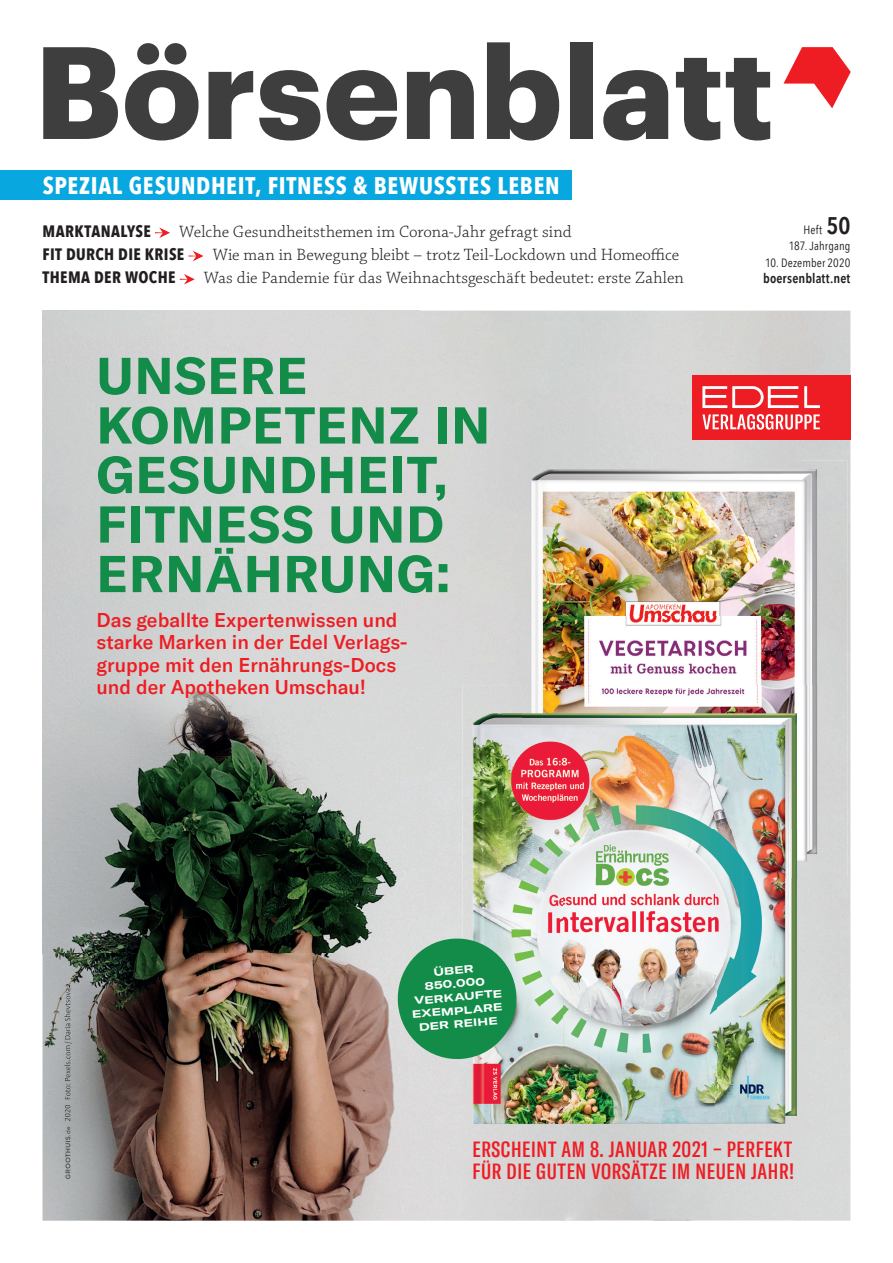
<style>
.page{position:relative;width:893px;height:1263px;background:#fff}
.page>*{position:absolute;margin:0;border:0;box-sizing:border-box;transform-origin:0 0}
.t1{font:700 51px/49.5px "GT America";letter-spacing:.02em;color:#128c48}
.t2{font:700 condensed 24px "Avenir Next LT Pro";letter-spacing:.03em;color:#fff}
.t3{font:500 extra-condensed 21.75px/22.5px "GT America";letter-spacing:.03em;color:#ee1d23}
.t4{font:500 19.5px/22.5px "GT America";color:#ee1d23}
.t5{font:300 17.25px "Chaparral Pro";letter-spacing:.005em;color:#231f20}
.t6{font:700 condensed 16.5px "Avenir Next LT Pro";letter-spacing:.025em;color:#231f20}
.t7{font:600 condensed 13.5px "Avenir Next LT Pro";letter-spacing:.01em;color:#231f20}
.t8{font:condensed 12px/16.5px "Avenir Next LT Pro";letter-spacing:.01em;color:#231f20;text-align:right}
.t9{font:700 expanded 10.5px/13.5px "GT America";color:#fff;text-align:center}
.s1{font-weight:600;font-size:24px}
</style>
<div class="page">
<svg style="left:43px;top:47px;width:75px;height:92px"></svg>
<svg style="left:125px;top:43px;width:74px;height:98px"></svg>
<svg style="left:209px;top:71px;width:44px;height:68px"></svg>
<svg style="left:259px;top:70px;width:61px;height:71px"></svg>
<svg style="left:327px;top:70px;width:70px;height:71px"></svg>
<svg style="left:407px;top:70px;width:67px;height:69px"></svg>
<svg style="left:487px;top:42px;width:72px;height:99px"></svg>
<div style="left:570px;top:42px;width:23px;height:97px;background:#3e3e3f"></div>
<svg style="left:603px;top:70px;width:65px;height:71px"></svg>
<svg style="left:676px;top:58px;width:44px;height:83px"></svg>
<svg style="left:726px;top:58px;width:44px;height:83px"></svg>
<svg style="left:783px;top:47px;width:68px;height:61px"></svg>
<img style="left:43px;top:311px;width:376px;height:910px">
<div style="left:419px;top:739px;width:54px;height:482px;background:#dbdbdb"></div>
<div style="left:474px;top:1141px;width:318px;height:16px;background:#d3d4d4"></div>
<img style="left:522px;top:461px;width:279px;height:225px">
<img style="left:801px;top:461px;width:47px;height:416px">
<img style="left:463px;top:686px;width:101px;height:454px">
<img style="left:564px;top:877px;width:253px;height:263px">
<img style="left:522px;top:686px;width:295px;height:191px">
<svg style="left:395px;top:936px;width:124px;height:126px;background:#48a170"></svg>
<img style="left:65px;top:1135px;width:5px;height:44px">
<svg style="left:66px;top:1123px;width:5px;height:11px"></svg>
<img style="left:65px;top:1105px;width:5px;height:16px">
<img style="left:64px;top:989px;width:8px;height:115px">
<div style="left:692px;top:375px;width:158px;height:65px;background:#ee1d23"></div>
<svg style="left:702px;top:414px;width:118px;height:16px"></svg>
<svg style="left:702px;top:386px;width:118px;height:22px"></svg>
<div style="left:0;top:171px;width:572px;height:29px;background:#08a7e0"></div>
<svg style="left:155px;top:227px;width:15px;height:11px"></svg>
<svg style="left:188px;top:251px;width:15px;height:10px"></svg>
<svg style="left:180px;top:274px;width:15px;height:11px"></svg>
<h2 class="t2" style="left:43px;top:171px;width:518px">SPEZIAL GESUNDHEIT, FITNESS &amp; BEWUSSTES LEBEN</h2>
<p class="t6" style="left:43px;top:221px;width:110px">MARKTANALYSE</p>
<p class="t5" style="left:179px;top:222px;width:394px">Welche Gesundheitsthemen im Corona-Jahr gefragt sind</p>
<p class="t6" style="left:43px;top:244px;width:143px">FIT DURCH DIE KRISE</p>
<p class="t5" style="left:213px;top:245px;width:468px">Wie man in Bewegung bleibt – trotz Teil-Lockdown und Homeoffice</p>
<p class="t6" style="left:43px;top:267px;width:135px">THEMA DER WOCHE</p>
<p class="t5" style="left:204px;top:268px;width:481px">Was die Pandemie für das Weihnachtsgeschäft bedeutet: erste Zahlen</p>
<h1 class="t1" style="left:97px;top:350px;width:395px">UNSERE<br>KOMPETENZ IN<br>GESUNDHEIT,<br>FITNESS UND<br>ERNÄHRUNG:</h1>
<p class="t4" style="left:97px;top:609px;width:313px">Das geballte Expertenwissen und starke Marken in der Edel Verlags&shy;gruppe mit den Ernährungs-Docs und der Apotheken Umschau!</p>
<p class="t8" style="left:789px;top:221px;width:63px">Heft <span class="s1">50<br></span>187. Jahrgang</p>
<p class="t8" style="left:765px;top:254px;width:87px">10. Dezember 2020</p>
<p class="t7" style="left:763px;top:270px;width:89px">boersenblatt.net</p>
<p class="t9" style="left:408px;top:967px;width:93px;rotate:-5deg">ÜBER<br>850.000<br>VERKAUFTE<br>EXEMPLARE<br>DER REIHE</p>
<p class="t3" style="left:472px;top:1138px;width:323px">ERSCHEINT AM 8. JANUAR 2021 – PERFEKT<br>FÜR DIE GUTEN VORSÄTZE IM NEUEN JAHR!</p>
</div>
